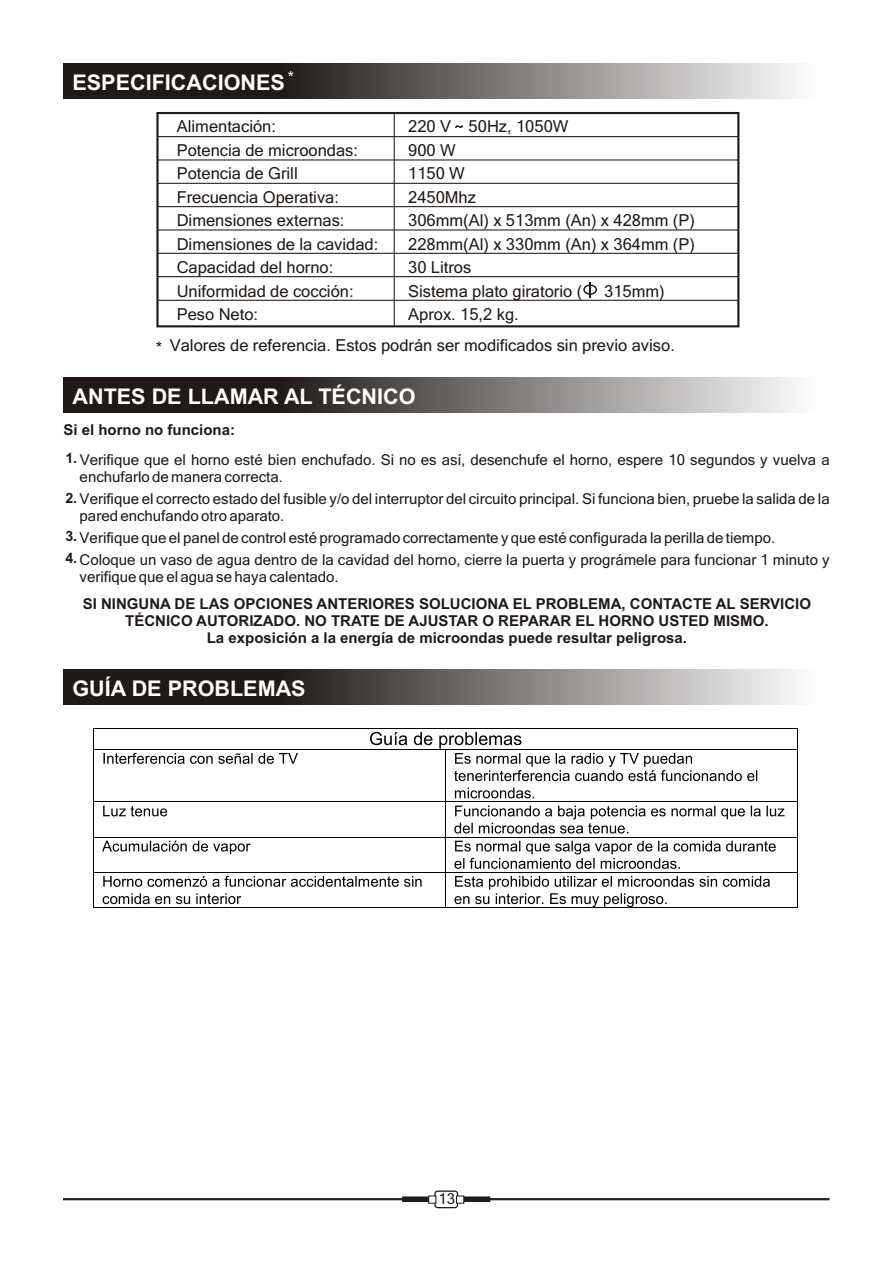
<style>
.page{position:relative;width:893px;height:1263px;background:#fff}
.page>*{position:absolute;margin:0;border:0;box-sizing:border-box;transform-origin:0 0}
.t1{font:700 21.6px "Arial";color:#fff}
.t2{font:16.5px/23.4px "Microsoft Sans Serif";color:#1f1a17}
.t3{font:15px/17px "Microsoft Sans Serif";color:#1f1a17}
.t4{font:700 15px/16.8px "Arial";color:#1f1a17;text-align:center}
.t5{font:700 14.25px/22.2px "Arial";color:#1f1a17}
.s1{font-family:"Arial";font-weight:700;font-size:14.25px}
</style>
<div class="page">
<svg style="left:63px;top:63px;width:734px;height:36px;background:#6a6765"></svg>
<svg style="left:455px;top:125px;width:8px;height:3px"></svg>
<div style="left:583px;top:284px;width:14px;height:11px;border:1px solid #1f1a17;border-radius:50%"></div>
<svg style="left:589px;top:282px;width:2px;height:16px"></svg>
<hr style="left:394px;top:113px;width:1px;height:213px;background:#1f1a17">
<hr style="left:157px;top:276px;width:582px;height:1px;background:#1f1a17">
<hr style="left:157px;top:253px;width:582px;height:1px;background:#1f1a17">
<hr style="left:157px;top:229px;width:582px;height:1px;background:#1f1a17">
<hr style="left:157px;top:206px;width:582px;height:1px;background:#1f1a17">
<hr style="left:157px;top:183px;width:582px;height:1px;background:#1f1a17">
<hr style="left:157px;top:159px;width:582px;height:1px;background:#1f1a17">
<hr style="left:157px;top:136px;width:582px;height:1px;background:#1f1a17">
<div style="left:156px;top:112px;width:583px;height:215px;border:2px solid #1f1a17"></div>
<svg style="left:288px;top:71px;width:5px;height:5px"></svg>
<svg style="left:156px;top:341px;width:6px;height:6px"></svg>
<svg style="left:63px;top:377px;width:734px;height:35px;background:#6a6765"></svg>
<hr style="left:94px;top:728px;width:703px;height:1px;background:#000">
<hr style="left:94px;top:749px;width:351px;height:1px;background:#000">
<hr style="left:94px;top:750px;width:1px;height:51px;background:#000">
<svg style="left:103px;top:805px;width:64px;height:11px"></svg>
<hr style="left:94px;top:801px;width:351px;height:1px;background:#000">
<hr style="left:94px;top:802px;width:1px;height:35px;background:#000">
<svg style="left:102px;top:841px;width:149px;height:13px"></svg>
<hr style="left:94px;top:837px;width:351px;height:1px;background:#000">
<hr style="left:94px;top:837px;width:1px;height:35px;background:#000">
<svg style="left:103px;top:893px;width:138px;height:11px"></svg>
<hr style="left:94px;top:872px;width:351px;height:1px;background:#000">
<hr style="left:94px;top:873px;width:1px;height:34px;background:#000">
<hr style="left:94px;top:907px;width:351px;height:1px;background:#000">
<svg style="left:370px;top:732px;width:37px;height:13px"></svg>
<svg style="left:103px;top:753px;width:195px;height:11px"></svg>
<svg style="left:455px;top:787px;width:79px;height:11px"></svg>
<svg style="left:414px;top:732px;width:343px;height:49px"></svg>
<hr style="left:446px;top:749px;width:351px;height:1px;background:#000">
<svg style="left:797px;top:728px;width:1px;height:22px"></svg>
<hr style="left:445px;top:750px;width:1px;height:51px;background:#000">
<hr style="left:797px;top:750px;width:1px;height:51px;background:#000">
<svg style="left:454px;top:805px;width:330px;height:28px"></svg>
<hr style="left:446px;top:801px;width:351px;height:1px;background:#000">
<hr style="left:445px;top:802px;width:1px;height:35px;background:#000">
<hr style="left:797px;top:802px;width:1px;height:35px;background:#000">
<svg style="left:454px;top:841px;width:322px;height:28px"></svg>
<hr style="left:446px;top:837px;width:351px;height:1px;background:#000">
<hr style="left:445px;top:837px;width:1px;height:35px;background:#000">
<hr style="left:797px;top:837px;width:1px;height:35px;background:#000">
<svg style="left:103px;top:876px;width:319px;height:11px"></svg>
<svg style="left:454px;top:876px;width:316px;height:31px"></svg>
<hr style="left:446px;top:872px;width:351px;height:1px;background:#000">
<hr style="left:445px;top:873px;width:1px;height:34px;background:#000">
<hr style="left:446px;top:907px;width:351px;height:1px;background:#000">
<hr style="left:797px;top:873px;width:1px;height:34px;background:#000">
<svg style="left:63px;top:669px;width:734px;height:35px;background:#6a6765"></svg>
<hr style="left:157px;top:300px;width:582px;height:1px;background:#1f1a17">
<div style="left:434px;top:1190px;width:24px;height:18px;background:#fff;border:1px solid #1f1a17;border-radius:3px"></div>
<svg style="left:63px;top:1195px;width:766px;height:9px"></svg>
<h1 class="t1" style="left:72px;top:74px;width:214px">ESPECIFICACIONES</h1>
<p class="t2" style="left:177px;top:116px;width:203px">Alimentación:<br>Potencia de microondas:<br>Potencia de Grill<br>Frecuencia Operativa:<br>Dimensiones externas:<br>Dimensiones de la cavidad:<br>Capacidad del horno:<br>Uniformidad de cocción:<br>Peso Neto:</p>
<p class="t2" style="left:408px;top:116px;width:288px">220 V 50Hz, 1050W<br>900 W<br>1150 W<br>2450Mhz<br>306mm(Al) x 513mm (An) x 428mm (P)<br>228mm(Al) x 330mm (An) x 364mm (P)<br>30 Litros<br>Sistema plato giratorio (</p>
<p class="t2" style="left:604px;top:281px;width:62px">315mm)</p>
<p class="t2" style="left:170px;top:300px;width:507px;line-height:30.8px;text-indent:238px">Aprox. 15,2 kg.<br>Valores de referencia. Estos podrán ser modificados sin previo aviso.</p>
<h1 class="t1" style="left:72px;top:388px;width:345px">ANTES DE LLAMAR AL TÉCNICO</h1>
<p class="t4" style="left:63px;top:423px;width:173px">Si el horno no funciona:</p>
<p class="t3" style="left:80px;top:452px;width:751px;text-indent:-14px"><span class="s1">1.</span> Verifique que el horno esté bien enchufado. Si no es así, desenchufe el horno, espere 10 segundos y vuelva a enchufarlo de manera correcta.</p>
<p class="t3" style="left:80px;top:491px;width:751px;text-indent:-14px"><span class="s1">2.</span> Verifique el correcto estado del fusible y/o del interruptor del circuito principal. Si funciona bien, pruebe la salida de la pared enchufando otro aparato.</p>
<p class="t3" style="left:80px;top:528px;width:751px;line-height:22px">Verifique que el panel de control esté programado correctamente y que esté configurada la perilla de tiempo.<br>Coloque un vaso de agua dentro de la cavidad del horno, cierre la puerta y prográmele para funcionar 1 minuto y</p>
<p class="t3" style="left:80px;top:570px;width:261px">verifique que el agua se haya calentado.</p>
<p class="t5" style="left:65px;top:526px;width:13px">3.<br>4.</p>
<p class="t4" style="left:83px;top:597px;width:730px">SI NINGUNA DE LAS OPCIONES ANTERIORES SOLUCIONA EL PROBLEMA, CONTACTE AL SERVICIO<br>TÉCNICO AUTORIZADO. NO TRATE DE AJUSTAR O REPARAR EL HORNO USTED MISMO.<br>La exposición a la energía de microondas puede resultar peligrosa.</p>
<h1 class="t1" style="left:72px;top:680px;width:235px">GUÍA DE PROBLEMAS</h1>
<p class="t3" style="left:439px;top:1192px;width:18px">13</p>
</div>
